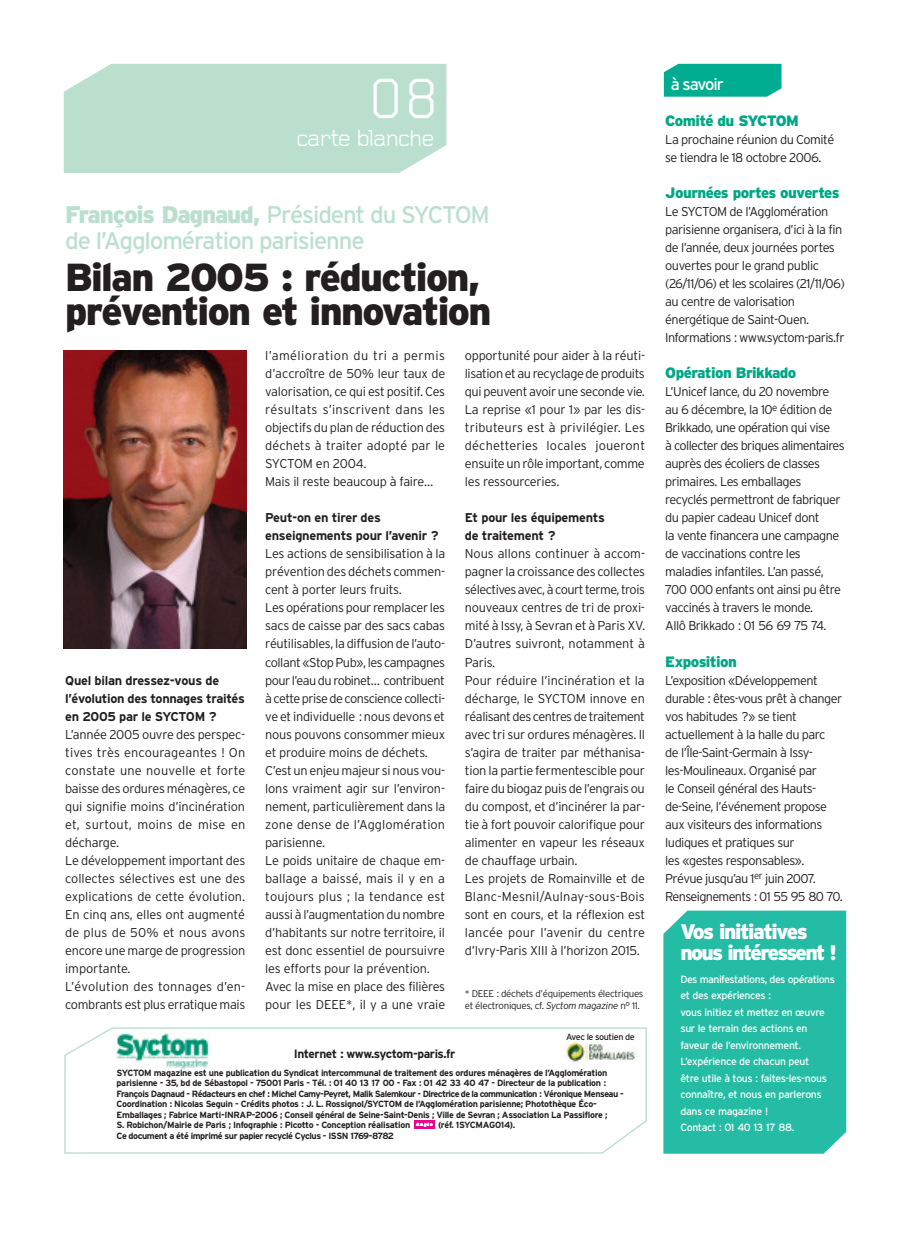
<style>
.page{position:relative;width:910px;height:1234px;background:#fff}
.page>*{position:absolute;margin:0;border:0;box-sizing:border-box;transform-origin:0 0}
.t1{font:59.1px "Foundry Gridnik";color:#fff}
.t2{font:900 39px/34.5px "Interstate";letter-spacing:-.045em;color:#231f20}
.t3{font:24px/25.5px "Interstate";letter-spacing:-.045em;color:#bae0cd}
.t4{font:24px "Foundry Gridnik";letter-spacing:-.06em;color:#fff}
.t5{font:900 21px/21px "Interstate";letter-spacing:-.08em;color:#fff}
.t6{font:16.65px "Interstate";letter-spacing:-.07em;color:#fff}
.t7{font:900 15px "Interstate";letter-spacing:-.035em;color:#00a786}
.t8{font:300 12.75px/18px "Interstate";letter-spacing:-.025em;color:#231f20}
.t9{font:300 12.75px/18px "Interstate";letter-spacing:-.045em;color:#231f20}
.t10{font:700 12px "Interstate";letter-spacing:-.035em;color:#231f20}
.t11{font:10.5px/16.5px "Interstate";letter-spacing:-.035em;color:#fff}
.t12{font:300 9.75px/12px "Interstate";letter-spacing:-.03em;color:#231f20}
.t13{font:700 9px/10.5px "Interstate";letter-spacing:-.035em;color:#231f20}
.t14{font:9px "Interstate";letter-spacing:-.045em;color:#231f20}
.s1{font-weight:900}
.s2{font-weight:700}
.s3{font-style:italic}
</style>
<div class="page">
<div style="left:664px;top:64px;width:117px;height:33px;background:#00ad90"></div>
<div style="left:64px;top:64px;width:382px;height:109px;background:#bae0cd"></div>
<img style="left:64px;top:350px;width:183px;height:298px">
<div style="left:663px;top:910px;width:183px;height:243px;background:#24bca4"></div>
<svg style="left:64px;top:1027px;width:583px;height:126px"></svg>
<svg style="left:414px;top:1120px;width:20px;height:8px"></svg>
<svg style="left:416px;top:1122px;width:16px;height:4px"></svg>
<img style="left:117px;top:1031px;width:93px;height:37px">
<div style="left:292px;top:1046px;width:166px;height:19px;background:#fff"></div>
<img style="left:564px;top:1041px;width:73px;height:22px">
<p class="t1" style="left:368px;top:79px;width:73px">08</p>
<p class="t4" style="left:296px;top:129px;width:140px">carte blanche</p>
<p class="t3" style="left:65px;top:202px;width:426px"><span class="s1">François Dagnaud,</span> Président du SYCTOM de l’Agglomération parisienne</p>
<p class="t2" style="left:65px;top:260px;width:428px">Bilan 2005 : réduction, prévention et innovation</p>
<p class="t8" style="left:65px;top:671px;width:182px"><span class="s2">Quel bilan dressez-vous de l’évolution des tonnages traités en 2005 par le SYCTOM ?<br></span>L’année 2005 ouvre des perspec&shy;tives très encourageantes ! On constate une nouvelle et forte baisse des ordures ménagères, ce qui signifie moins d’incinération et, surtout, moins de mise en décharge.<br>Le développement important des collectes sélectives est une des explications de cette évolution.<br>En cinq ans, elles ont augmenté de plus de 50% et nous avons encore une marge de progression importante.<br>L’évolution des tonnages d’en&shy;combrants est plus erratique mais</p>
<p class="t8" style="left:265px;top:347px;width:182px">l’amélioration du tri a permis d’accroître de 50% leur taux de valorisation, ce qui est positif. Ces résultats s’inscrivent dans les objectifs du plan de réduction des déchets à traiter adopté par le<br>SYCTOM en 2004.<br>Mais il reste beaucoup à faire…</p>
<p class="t8" style="left:265px;top:509px;width:182px"><span class="s2">Peut-on en tirer des enseignements pour l’avenir ?<br></span>Les actions de sensibilisation à la prévention des déchets commen&shy;cent à porter leurs fruits.<br>Les opérations pour remplacer les sacs de caisse par des sacs cabas réutilisables, la diffusion de l’auto&shy;collant «Stop Pub», les campagnes pour l’eau du robinet… contribuent à cette prise de conscience collecti&shy;ve et individuelle : nous devons et nous pouvons consommer mieux et produire moins de déchets.<br>C’est un enjeu majeur si nous vou&shy;lons vraiment agir sur l’environ&shy;nement, particulièrement dans la zone dense de l’Agglomération parisienne.<br>Le poids unitaire de chaque em&shy;ballage a baissé, mais il y en a toujours plus ; la tendance est aussi à l’augmentation du nombre d’habitants sur notre territoire, il est donc essentiel de poursuivre les efforts pour la prévention.<br>Avec la mise en place des filières pour les DEEE*, il y a une vraie</p>
<p class="t10" style="left:294px;top:1046px;width:163px">Internet : www.syctom-paris.fr</p>
<p class="t8" style="left:465px;top:347px;width:182px;text-align:justify">opportunité pour aider à la réuti&shy;lisation et au recyclage de produits qui peuvent avoir une seconde vie.<br>La reprise «1 pour 1» par les dis&shy;tributeurs est à privilégier. Les déchetteries locales joueront ensuite un rôle important, comme les ressourceries.</p>
<p class="t8" style="left:465px;top:509px;width:182px"><span class="s2">Et pour les équipements<br>de traitement ?<br></span>Nous allons continuer à accom&shy;pagner la croissance des collectes sélectives avec, à court terme, trois nouveaux centres de tri de proxi&shy;mité à Issy, à Sevran et à Paris XV.<br>D’autres suivront, notamment à<br>Paris.<br>Pour réduire l’incinération et la décharge, le SYCTOM innove en réalisant des centres de traitement avec tri sur ordures ménagères. Il s’agira de traiter par méthanisa&shy;tion la partie fermentescible pour faire du biogaz puis de l’engrais ou du compost, et d’incinérer la par&shy;tie à fort pouvoir calorifique pour alimenter en vapeur les réseaux de chauffage urbain.<br>Les projets de Romainville et de<br>Blanc-Mesnil/Aulnay-sous-Bois sont en cours, et la réflexion est lancée pour l’avenir du centre d’Ivry-Paris XIII à l’horizon 2015.</p>
<p class="t12" style="left:465px;top:987px;width:180px">* DEEE : déchets d’équipements électriques et électroniques, cf. <span class="s3">Syctom magazine</span> n° 11.</p>
<p class="t14" style="left:566px;top:1031px;width:70px">Avec le soutien de</p>
<p class="t13" style="left:117px;top:1067px;width:509px">SYCTOM magazine est une publication du Syndicat intercommunal de traitement des ordures ménagères de l’Agglomération parisienne - 35, bd de Sébastopol - 75001 Paris - Tél. : 01 40 13 17 00 - Fax : 01 42 33 40 47 - Directeur de la publication :<br>François Dagnaud - Rédacteurs en chef : Michel Camy-Peyret, Malik Salemkour - Directrice de la communication : Véronique Menseau - Coordination : Nicolas Seguin - Crédits photos : J. L. Rossignol/SYCTOM de l’Agglomération parisienne; Photothèque Éco-Emballages ; Fabrice Marti-INRAP-2006 ; Conseil général de Seine-Saint-Denis ; Ville de Sevran ; Association La Passiflore ;<br>S. Robichon/Mairie de Paris ; Infographie : Picotto - Conception réalisation</p>
<p class="t13" style="left:438px;top:1119px;width:79px">(réf. 1SYCMAG014).</p>
<p class="t13" style="left:117px;top:1130px;width:279px">Ce document a été imprimé sur papier recyclé Cyclus - ISSN 1769-8782</p>
<p class="t6" style="left:671px;top:75px;width:54px">à savoir</p>
<p class="t7" style="left:665px;top:112px;width:135px">Comité du SYCTOM</p>
<p class="t8" style="left:665px;top:131px;width:171px">La prochaine réunion du Comité se tiendra le 18 octobre 2006.</p>
<p class="t7" style="left:665px;top:184px;width:176px">Journées portes ouvertes</p>
<p class="t8" style="left:665px;top:203px;width:181px">Le SYCTOM de l’Agglomération parisienne organisera, d’ici à la fin de l’année, deux journées portes ouvertes pour le grand public (26/11/06) et les scolaires (21/11/06) au centre de valorisation énergétique de Saint-Ouen.<br>Informations : www.syctom-paris.fr</p>
<p class="t7" style="left:665px;top:364px;width:133px">Opération Brikkado</p>
<p class="t9" style="left:665px;top:383px;width:181px">L’Unicef lance, du 20 novembre au 6 décembre, la 10<sup>e</sup> édition de<br>Brikkado, une opération qui vise<br>à collecter des briques alimentaires auprès des écoliers de classes primaires. Les emballages recyclés permettront de fabriquer du papier cadeau Unicef dont<br>la vente financera une campagne de vaccinations contre les maladies infantiles. L’an passé,<br>700 000 enfants ont ainsi pu être vaccinés à travers le monde.<br>Allô Brikkado : 01 56 69 75 74.</p>
<p class="t7" style="left:665px;top:652px;width:73px">Exposition</p>
<p class="t8" style="left:665px;top:671px;width:179px">L’exposition «Développement durable : êtes-vous prêt à changer vos habitudes ?» se tient actuellement à la halle du parc<br>de l’Île-Saint-Germain à Issy&shy;les-Moulineaux. Organisé par<br>le Conseil général des Hauts&shy;de-Seine, l’événement propose aux visiteurs des informations ludiques et pratiques sur<br>les «gestes responsables».<br>Prévue jusqu’au 1<sup>er</sup> juin 2007.<br>Renseignements : 01 55 95 80 70.</p>
<p class="t5" style="left:680px;top:921px;width:158px">Vos initiatives nous intéressent !</p>
<p class="t11" style="left:680px;top:970px;width:156px">Des manifestations, des opérations et des expériences :<br>vous initiez et mettez en œuvre sur le terrain des actions en faveur de l’environnement.<br>L’expérience de chacun peut<br>être utile à tous : faites-les-nous connaître, et nous en parlerons dans ce magazine !<br>Contact : 01 40 13 17 88.</p>
</div>
